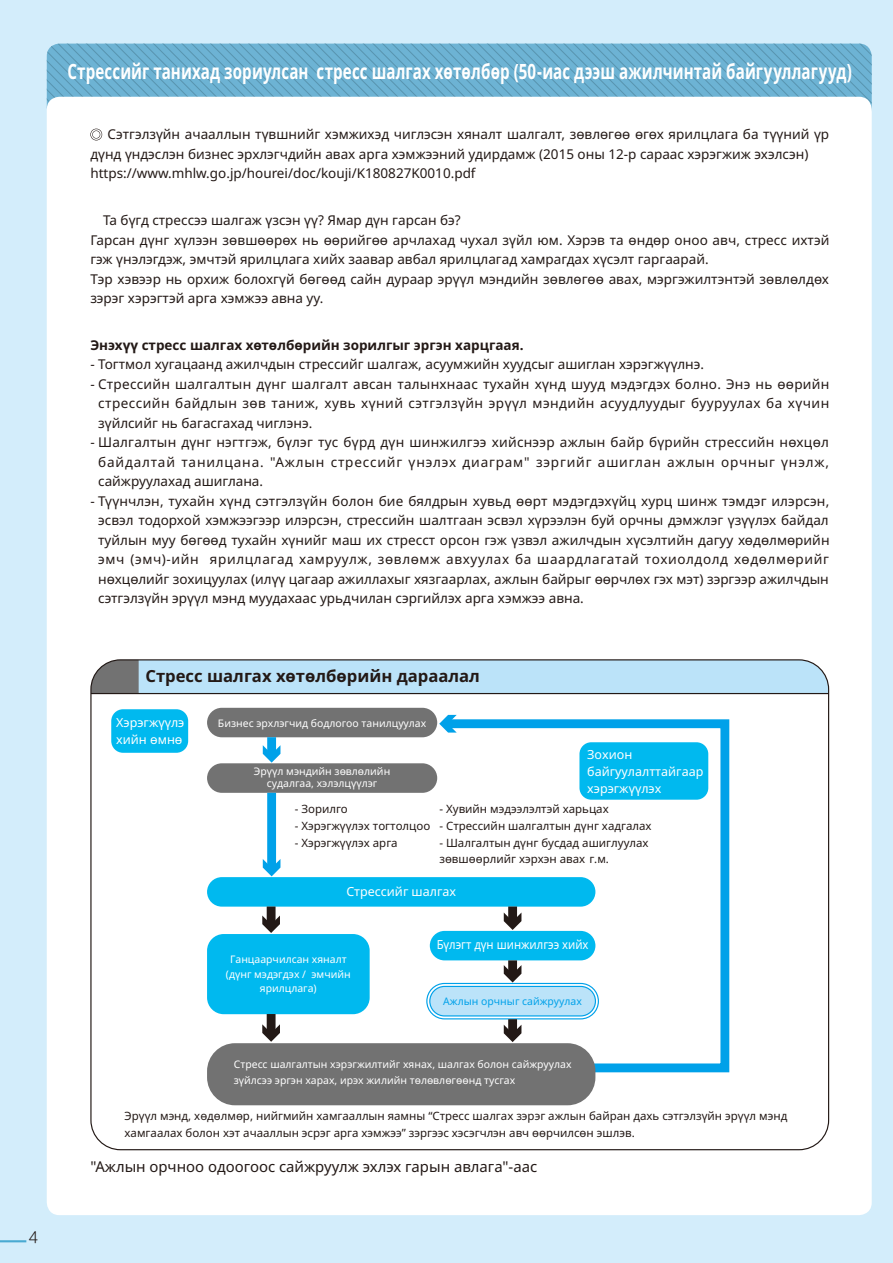
<style>
.page{position:relative;width:893px;height:1263px;background:#d3edfb}
.page>*{position:absolute;margin:0;border:0;box-sizing:border-box;transform-origin:0 0}
.t1{font:700 21px "Noto Sans";letter-spacing:.01em;color:#fff;scale:.72 1}
.t2{font:700 16.65px "Noto Sans";color:#231916}
.t3{font:14.85px "Noto Sans";color:#231916}
.t4{font:300 14.85px "UD Shin M Go Pr 6 N";color:#231916}
.t5{font:13.5px/19.5px "Noto Sans";color:#231916;text-align:justify}
.t6{font:700 13.5px "Noto Sans";color:#231916}
.t7{font:12.45px/16.6px "Noto Sans";color:#fff}
.t8{font:12.45px "Noto Sans";color:#fff;scale:.9 1}
.t9{font:11.4px/16.6px "Noto Sans";color:#231916}
.t10{font:10.35px/14.5px "Noto Sans";color:#fff;text-align:center}
.t11{font:10.35px "Noto Sans";color:#00a1e9}
</style>
<div class="page">
<hr style="left:0;top:1240px;width:26px;height:2px;background:#49aad2">
<svg style="left:47px;top:44px;width:825px;height:62px;background:#6aaece"></svg>
<div style="left:47px;top:97px;width:825px;height:1118px;background:#fff;border-radius:13px"></div>
<svg style="left:90px;top:129px;width:12px;height:11px"></svg>
<svg style="left:92px;top:661px;width:737px;height:32px;background:#b6dbf0"></svg>
<div style="left:207px;top:708px;width:230px;height:29px;background:#727272;border-radius:15px"></div>
<div style="left:207px;top:763px;width:230px;height:30px;background:#727272;border-radius:15px"></div>
<div style="left:207px;top:877px;width:388px;height:30px;background:#00b9ef;border-radius:15px"></div>
<div style="left:430px;top:931px;width:165px;height:29px;background:#00b9ef;border-radius:15px"></div>
<svg style="left:430px;top:986px;width:165px;height:30px"></svg>
<div style="left:207px;top:934px;width:163px;height:80px;background:#00b9ef;border-radius:17px"></div>
<svg style="left:437px;top:719px;width:293px;height:358px"></svg>
<svg style="left:439px;top:715px;width:18px;height:17px"></svg>
<div style="left:207px;top:1043px;width:388px;height:62px;background:#727272;border-radius:28px"></div>
<div style="left:111px;top:709px;width:77px;height:44px;background:#00b9ef;border-radius:12px"></div>
<hr style="left:91px;top:693px;width:738px;height:1px;background:#231916">
<div style="left:267px;top:737px;width:9px;height:19px;background:#00a1e9"></div>
<svg style="left:263px;top:745px;width:17px;height:18px"></svg>
<div style="left:508px;top:906px;width:9px;height:17px;background:#231916"></div>
<svg style="left:504px;top:912px;width:17px;height:18px"></svg>
<div style="left:508px;top:960px;width:9px;height:16px;background:#231916"></div>
<svg style="left:504px;top:965px;width:17px;height:17px"></svg>
<div style="left:508px;top:1019px;width:9px;height:16px;background:#231916"></div>
<svg style="left:504px;top:1025px;width:17px;height:17px"></svg>
<div style="left:267px;top:906px;width:9px;height:21px;background:#231916"></div>
<svg style="left:262px;top:915px;width:18px;height:18px"></svg>
<div style="left:267px;top:1014px;width:9px;height:21px;background:#231916"></div>
<svg style="left:262px;top:1024px;width:18px;height:18px"></svg>
<div style="left:267px;top:793px;width:9px;height:78px;background:#00a1e9"></div>
<svg style="left:263px;top:859px;width:17px;height:17px"></svg>
<p class="t4" style="left:28px;top:1225px;width:11px">4</p>
<h1 class="t1" style="left:68px;top:56px;width:1091px">Стрессийг танихад зориулсан стресс шалгах хөтөлбөр (50-иас дээш ажилчинтай байгууллагууд)</h1>
<p class="t5" style="left:90px;top:125px;width:740px;text-align:left;text-indent:17px">Сэтгэлзүйн ачааллын түвшнийг хэмжихэд чиглэсэн хяналт шалгалт, зөвлөгөө өгөх ярилцлага ба түүний үр дүнд үндэслэн бизнес эрхлэгчдийн авах арга хэмжээний удирдамж (2015 оны 12-р сараас хэрэгжиж эхэлсэн) https://www.mhlw.go.jp/hourei/doc/kouji/K180827K0010.pdf</p>
<p class="t5" style="left:90px;top:211px;width:741px;text-align:left;text-indent:13px">Та бүгд стрессээ шалгаж үзсэн үү? Ямар дүн гарсан бэ?<br>Гарсан дүнг хүлээн зөвшөөрөх нь өөрийгөө арчлахад чухал зүйл юм. Хэрэв та өндөр оноо авч, стресс ихтэй гэж үнэлэгдэж, эмчтэй ярилцлага хийх заавар авбал ярилцлагад хамрагдах хүсэлт гаргаарай.<br>Tэр хэвээр нь орхиж болохгүй бөгөөд сайн дураар эрүүл мэндийн зөвлөгөө авах, мэргэжилтэнтэй зөвлөлдөх зэрэг хэрэгтэй арга хэмжээ авна уу.</p>
<p class="t6" style="left:90px;top:335px;width:435px">Энэхүү стресс шалгах хөтөлбөрийн зорилгыг эргэн харцгаая.</p>
<p class="t5" style="left:90px;top:355px;width:615px">- Тогтмол хугацаанд ажилчдын стрессийг шалгаж, асуумжийн хуудсыг ашиглан хэрэгжүүлнэ.</p>
<p class="t5" style="left:98px;top:374px;width:733px;text-indent:-8px">- Стрессийн шалгалтын дүнг шалгалт авсан талынхнаас тухайн хүнд шууд мэдэгдэх болно. Энэ нь өөрийн стрессийн байдлын зөв таниж, хувь хүний сэтгэлзүйн эрүүл мэндийн асуудлуудыг бууруулах ба хүчин зүйлсийг нь багасгахад чиглэнэ.</p>
<p class="t5" style="left:98px;top:433px;width:732px;text-indent:-8px">- Шалгалтын дүнг нэгтгэж, бүлэг тус бүрд дүн шинжилгээ хийснээр ажлын байр бүрийн стрессийн нөхцөл байдалтай танилцана. "Ажлын стрессийг үнэлэх диаграм" зэргийг ашиглан ажлын орчныг үнэлж, сайжруулахад ашиглана.</p>
<p class="t5" style="left:98px;top:491px;width:733px;text-indent:-8px">- Түүнчлэн, тухайн хүнд сэтгэлзүйн болон бие бялдрын хувьд өөрт мэдэгдэхүйц хурц шинж тэмдэг илэрсэн, эсвэл тодорхой хэмжээгээр илэрсэн, стрессийн шалтгаан эсвэл хүрээлэн буй орчны дэмжлэг үзүүлэх байдал туйлын муу бөгөөд тухайн хүнийг маш их стресст орсон гэж үзвэл ажилчдын хүсэлтийн дагуу хөдөлмөрийн эмч (эмч)-ийн ярилцлагад хамруулж, зөвлөмж авхуулах ба шаардлагатай тохиолдолд хөдөлмөрийг нөхцөлийг зохицуулах (илүү цагаар ажиллахыг хязгаарлах, ажлын байрыг өөрчлөх гэх мэт) зэргээр ажилчдын сэтгэлзүйн эрүүл мэнд муудахаас урьдчилан сэргийлэх арга хэмжээ авна.</p>
<p class="t2" style="left:145px;top:664px;width:336px">Стресс шалгах хөтөлбөрийн дараалал</p>
<p class="t10" style="left:218px;top:716px;width:210px">Бизнес эрхлэгчид бодлогоо танилцуулах</p>
<p class="t10" style="left:254px;top:765px;width:138px;line-height:12.5px">Эрүүл мэндийн зөвлөлийн судалгаа, хэлэлцүүлэг</p>
<p class="t7" style="left:116px;top:714px;width:70px">Хэрэгжүүлэ хийн өмнө</p>
<p class="t7" style="left:587px;top:747px;width:118px">Зохион байгуулалттайгаар хэрэгжүүлэх</p>
<p class="t9" style="left:295px;top:801px;width:55px">- Зорилго</p>
<p class="t9" style="left:295px;top:818px;width:137px">- Хэрэгжүүлэх тогтолцоо</p>
<p class="t9" style="left:295px;top:834px;width:105px">- Хэрэгжүүлэх арга</p>
<p class="t9" style="left:439px;top:801px;width:171px">- Хувийн мэдээлэлтэй харьцах</p>
<p class="t9" style="left:439px;top:818px;width:214px">- Стрессийн шалгалтын дүнг хадгалах</p>
<p class="t9" style="left:439px;top:834px;width:211px">- Шалгалтын дүнг бусдад ашиглуулах зөвшөөрлийг хэрхэн авах г.м.</p>
<p class="t7" style="left:346px;top:883px;width:111px">Стрессийг шалгах</p>
<p class="t10" style="left:226px;top:952px;width:126px">Ганцаарчилсан хяналт (дүнг мэдэгдэх / эмчийн ярилцлага)</p>
<p class="t8" style="left:437px;top:936px;width:170px">Бүлэгт дүн шинжилгээ хийх</p>
<p class="t11" style="left:443px;top:994px;width:140px">Ажлын орчныг сайжруулах</p>
<p class="t10" style="left:234px;top:1056px;width:339px;line-height:16.6px;text-align:left">Стресс шалгалтын хэрэгжилтийг хянах, шалгах болон сайжруулах зүйлсээ эргэн харах, ирэх жилийн төлөвлөгөөнд тусгах</p>
<p class="t9" style="left:125px;top:1107px;width:664px;line-height:17.7px">Эрүүл мэнд, хөдөлмөр, нийгмийн хамгааллын яамны “Стресс шалгах зэрэг ажлын байран дахь сэтгэлзүйн эрүүл мэнд хамгаалах болон хэт ачааллын эсрэг арга хэмжээ” зэргээс хэсэгчлэн авч өөрчилсөн эшлэв.</p>
<p class="t3" style="left:90px;top:1156px;width:448px">"Ажлын орчноо одоогоос сайжруулж эхлэх гарын авлага"-аас</p>
</div>
